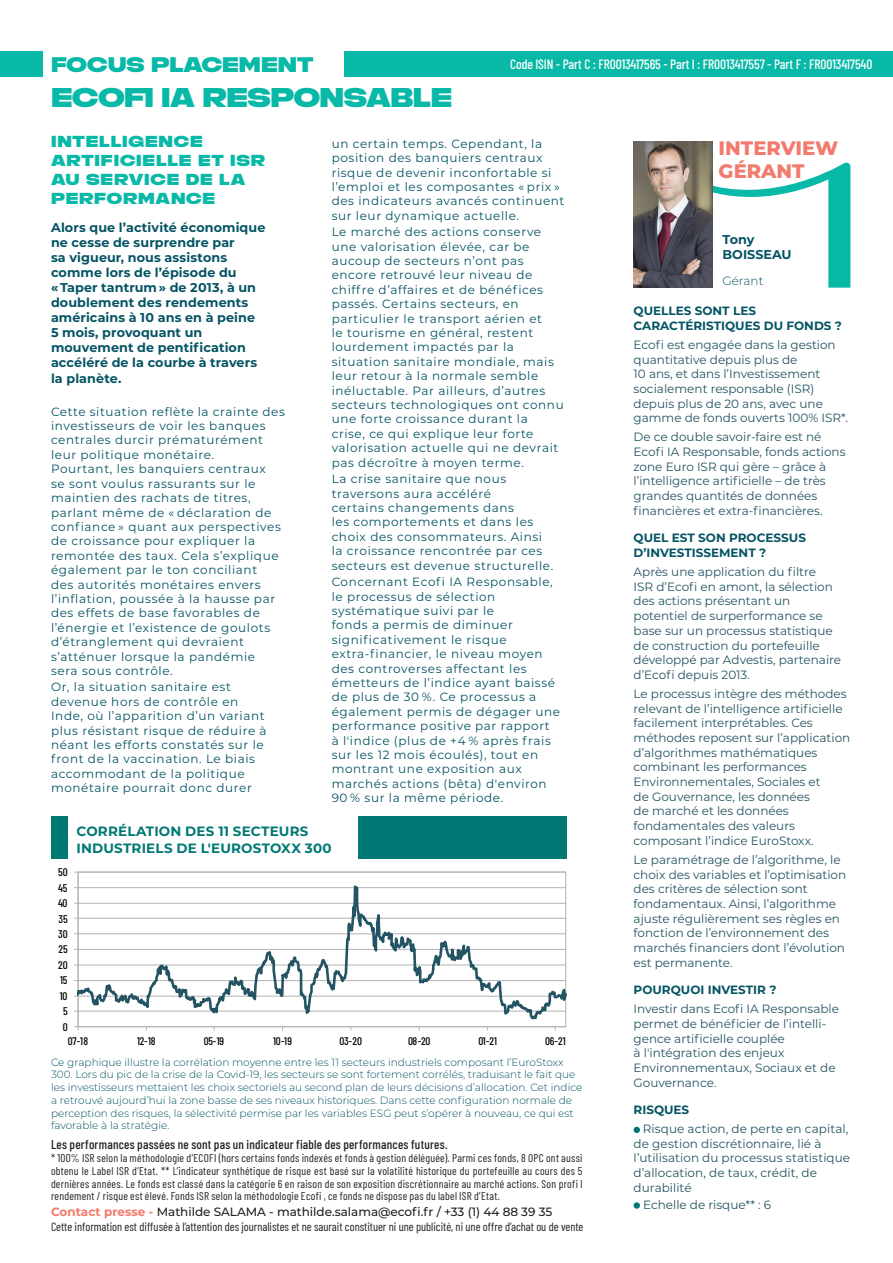
<style>
.page{position:relative;width:893px;height:1263px;background:#fff}
.page>*{position:absolute;margin:0;border:0;box-sizing:border-box;transform-origin:0 0}
.t1{font:27px "Rifton Norm";letter-spacing:-.015em;color:#08b9a7}
.t2{font:21px "Rifton Norm";color:#08b9a7}
.t3{font:800 19.5px "Montserrat";color:#f37a6e}
.t4{font:15.9px/19px "Rifton Norm";letter-spacing:.05em;color:#08b9a7}
.t5{font:500 13.5px "Barlow Condensed";letter-spacing:-.01em;color:#fff}
.t6{font:700 13.5px/16.5px "Montserrat";letter-spacing:.015em;color:#007874}
.t7{font:700 12.75px/15px "Montserrat";letter-spacing:.005em;color:#055464}
.t8{font:500 12.75px "Barlow Condensed";letter-spacing:.015em;color:#231f20}
.t9{font:12px/14.4px "Montserrat";letter-spacing:.05em;color:#055464}
.t10{font:12px/14.7px "Montserrat";color:#245463}
.t11{font:12px "Barlow Condensed";color:#231f20}
.t12{font:700 12px/14.7px "Montserrat";color:#055464}
.t13{font:500 12px "Montserrat";color:#231f20}
.t14{font:300 12px "Montserrat";color:#055464}
.t15{font:11.25px/12.8px "Barlow Condensed";letter-spacing:.02em;color:#231f20;text-align:justify}
.t16{font:500 11.1px "Barlow Condensed";letter-spacing:-.03em;color:#000}
.t17{font:300 10.5px/12.8px "Montserrat";color:#055464}
.s1{font-weight:700;color:#f37a69}
</style>
<div class="page">
<div style="left:51px;top:816px;width:516px;height:43px;background:#007874"></div>
<div style="left:68px;top:816px;width:289px;height:43px;background:#fff"></div>
<div style="left:345px;top:51px;width:548px;height:26px;background:#08b9a7"></div>
<div style="left:0;top:51px;width:43px;height:26px;background:#08b9a7"></div>
<svg style="left:634px;top:1127px;width:6px;height:6px"></svg>
<div style="left:634px;top:1202px;width:6px;height:7px;background:#007874;border-radius:50%"></div>
<svg style="left:686px;top:163px;width:164px;height:125px"></svg>
<img style="left:634px;top:141px;width:78px;height:146px">
<svg style="left:74px;top:1026px;width:5px;height:4px"></svg>
<svg style="left:78px;top:872px;width:488px;height:156px"></svg>
<p class="t2" style="left:51px;top:53px;width:264px">FOCUS PLACEMENT</p>
<p class="t1" style="left:51px;top:82px;width:403px">ECOFI IA RESPONSABLE</p>
<p class="t5" style="left:510px;top:55px;width:364px">Code ISIN - Part C : FR0013417565 - Part I : FR0013417557 - Part F : FR0013417540</p>
<p class="t4" style="left:51px;top:132px;width:216px">INTELLIGENCE<br>ARTIFICIELLE ET ISR<br>AU SERVICE DE LA<br>PERFORMANCE</p>
<p class="t7" style="left:51px;top:219px;width:216px">Alors que l’activité économique ne cesse de surprendre par<br>sa vigueur, nous assistons comme lors de l’épisode du<br>« Taper tantrum » de 2013, à un doublement des rendements américains à 10 ans en à peine<br>5 mois, provoquant un mouvement de pentification accéléré de la courbe à travers</p>
<p class="t7" style="left:51px;top:371px;width:72px">la planète.</p>
<p class="t9" style="left:51px;top:404px;width:235px">Cette situation reflète la crainte des investisseurs de voir les banques centrales durcir prématurément leur politique monétaire.<br>Pourtant, les banquiers centraux<br>se sont voulus rassurants sur le maintien des rachats de titres, parlant même de « déclaration de confiance » quant aux perspectives de croissance pour expliquer la remontée des taux. Cela s’explique également par le ton conciliant<br>des autorités monétaires envers l’inflation, poussée à la hausse par des effets de base favorables de l’énergie et l’existence de goulots d’étranglement qui devraient s’atténuer lorsque la pandémie<br>sera sous contrôle.</p>
<p class="t9" style="left:51px;top:679px;width:217px">Or, la situation sanitaire est devenue hors de contrôle en<br>Inde, où l’apparition d’un variant plus résistant risque de réduire à néant les efforts constatés sur le front de la vaccination. Le biais accommodant de la politique monétaire pourrait donc durer</p>
<p class="t9" style="left:332px;top:136px;width:234px">un certain temps. Cependant, la position des banquiers centraux risque de devenir inconfortable si l’emploi et les composantes « prix » des indicateurs avancés continuent sur leur dynamique actuelle.</p>
<p class="t9" style="left:332px;top:224px;width:234px">Le marché des actions conserve une valorisation élevée, car be aucoup de secteurs n’ont pas encore retrouvé leur niveau de chiffre d’affaires et de bénéfices passés. Certains secteurs, en particulier le transport aérien et<br>le tourisme en général, restent lourdement impactés par la situation sanitaire mondiale, mais leur retour à la normale semble inéluctable. Par ailleurs, d’autres secteurs technologiques ont connu une forte croissance durant la crise, ce qui explique leur forte valorisation actuelle qui ne devrait pas décroître à moyen terme.</p>
<p class="t9" style="left:332px;top:471px;width:223px">La crise sanitaire que nous traversons aura accéléré<br>certains changements dans<br>les comportements et dans les choix des consommateurs. Ainsi la croissance rencontrée par ces secteurs est devenue structurelle.</p>
<p class="t9" style="left:332px;top:574px;width:230px">Concernant Ecofi IA Responsable, le processus de sélection systématique suivi par le<br>fonds a permis de diminuer significativement le risque extra-financier, le niveau moyen des controverses affectant les émetteurs de l’indice ayant baissé de plus de 30 %. Ce processus a également permis de dégager une performance positive par rapport<br>à l'indice (plus de +4 % après frais sur les 12 mois écoulés), tout en montrant une exposition aux marchés actions (bêta) d'environ<br>90 % sur la même période.</p>
<p class="t16" style="left:58px;top:864px;width:11px">50</p>
<p class="t16" style="left:58px;top:880px;width:11px">45</p>
<p class="t16" style="left:58px;top:895px;width:11px">40</p>
<p class="t16" style="left:59px;top:910px;width:11px">35</p>
<p class="t16" style="left:58px;top:926px;width:11px">30</p>
<p class="t16" style="left:59px;top:941px;width:11px">25</p>
<p class="t16" style="left:58px;top:957px;width:11px">20</p>
<p class="t16" style="left:60px;top:972px;width:9px">15</p>
<p class="t16" style="left:60px;top:988px;width:9px">10</p>
<p class="t16" style="left:63px;top:1003px;width:6px">5</p>
<p class="t16" style="left:63px;top:1019px;width:6px">0</p>
<p class="t6" style="left:77px;top:822px;width:257px">CORRÉLATION DES 11 SECTEURS<br>INDUSTRIELS DE L'EUROSTOXX 300</p>
<p class="t16" style="left:68px;top:1033px;width:22px">07-18</p>
<p class="t16" style="left:137px;top:1033px;width:20px">12-18</p>
<p class="t16" style="left:204px;top:1033px;width:22px">05-19</p>
<p class="t16" style="left:273px;top:1033px;width:20px">10-19</p>
<p class="t16" style="left:339px;top:1033px;width:24px">03-20</p>
<p class="t16" style="left:408px;top:1033px;width:24px">08-20</p>
<p class="t16" style="left:478px;top:1033px;width:20px">01-21</p>
<p class="t16" style="left:545px;top:1033px;width:22px">06-21</p>
<p class="t17" style="left:51px;top:1055px;width:533px">Ce graphique illustre la corrélation moyenne entre les 11 secteurs industriels composant l’EuroStoxx 300. Lors du pic de la crise de la Covid-19, les secteurs se sont fortement corrélés, traduisant le fait que les investisseurs mettaient les choix sectoriels au second plan de leurs décisions d’allocation. Cet indice a retrouvé aujourd’hui la zone basse de ses niveaux historiques. Dans cette configuration normale de perception des risques, la sélectivité permise par les variables ESG peut s’opérer à nouveau, ce qui est favorable à la stratégie.</p>
<p class="t8" style="left:51px;top:1135px;width:398px">Les performances passées ne sont pas un indicateur fiable des performances futures.</p>
<p class="t15" style="left:51px;top:1151px;width:533px">* 100% ISR selon la méthodologie d’ECOFI (hors certains fonds indexés et fonds à gestion déléguée). Parmi ces fonds, 8 OPC ont aussi obtenu le Label ISR d’Etat. ** L’indicateur synthétique de risque est basé sur la volatilité historique du portefeuille au cours des 5 dernières années. Le fonds est classé dans la catégorie 6 en raison de son exposition discrétionnaire au marché actions. Son profi l rendement / risque est élevé. Fonds ISR selon la méthodologie Ecofi , ce fonds ne dispose pas du label ISR d’Etat.</p>
<p class="t13" style="left:51px;top:1203px;width:503px"><span class="s1">Contact presse -</span> Mathilde SALAMA - mathilde.salama@ecofi.fr / +33 (1) 44 88 39 35</p>
<p class="t11" style="left:51px;top:1218px;width:534px">Cette information est diffusée à l’attention des journalistes et ne saurait constituer ni une publicité, ni une offre d’achat ou de vente</p>
<p class="t3" style="left:719px;top:134px;width:121px">INTERVIEW</p>
<p class="t3" style="left:719px;top:157px;width:87px">GÉRANT</p>
<p class="t7" style="left:722px;top:232px;width:71px;line-height:14.2px">Tony<br>BOISSEAU</p>
<p class="t14" style="left:722px;top:272px;width:42px">Gérant</p>
<p class="t12" style="left:634px;top:303px;width:210px">QUELLES SONT LES<br>CARACTÉRISTIQUES DU FONDS ?</p>
<p class="t10" style="left:634px;top:337px;width:216px">Ecofi est engagée dans la gestion quantitative depuis plus de<br>10 ans, et dans l’Investissement socialement responsable (ISR) depuis plus de 20 ans, avec une gamme de fonds ouverts 100% ISR*.</p>
<p class="t10" style="left:634px;top:429px;width:214px">De ce double savoir-faire est né Ecofi IA Responsable, fonds actions zone Euro ISR qui gère – grâce à l’intelligence artificielle – de très grandes quantités de données financières et extra-financières.</p>
<p class="t12" style="left:634px;top:530px;width:174px">QUEL EST SON PROCESSUS</p>
<p class="t12" style="left:634px;top:545px;width:134px">D’INVESTISSEMENT ?</p>
<p class="t10" style="left:634px;top:564px;width:209px">Après une application du filtre<br>ISR d’Ecofi en amont, la sélection des actions présentant un potentiel de surperformance se base sur un processus statistique de construction du portefeuille développé par Advestis, partenaire d’Ecofi depuis 2013.</p>
<p class="t10" style="left:634px;top:686px;width:218px">Le processus intègre des méthodes relevant de l’intelligence artificielle facilement interprétables. Ces méthodes reposent sur l’application d’algorithmes mathématiques combinant les performances<br>Environnementales, Sociales et<br>de Gouvernance, les données<br>de marché et les données fondamentales des valeurs composant l’indice EuroStoxx.</p>
<p class="t10" style="left:634px;top:852px;width:214px">Le paramétrage de l’algorithme, le choix des variables et l’optimisation des critères de sélection sont fondamentaux. Ainsi, l’algorithme ajuste régulièrement ses règles en fonction de l’environnement des marchés financiers dont l’évolution est permanente.</p>
<p class="t12" style="left:634px;top:982px;width:144px">POURQUOI INVESTIR ?</p>
<p class="t10" style="left:634px;top:1001px;width:207px">Investir dans Ecofi IA Responsable permet de bénéficier de l’intelli&shy;gence artificielle couplée<br>à l'intégration des enjeux<br>Environnementaux, Sociaux et de<br>Gouvernance.</p>
<p class="t12" style="left:634px;top:1102px;width:57px">RISQUES</p>
<p class="t10" style="left:634px;top:1121px;width:218px;text-indent:9px">Risque action, de perte en capital, de gestion discrétionnaire, lié à l’utilisation du processus statistique d’allocation, de taux, crédit, de durabilité</p>
<p class="t10" style="left:643px;top:1197px;width:130px">Echelle de risque** : 6</p>
</div>
